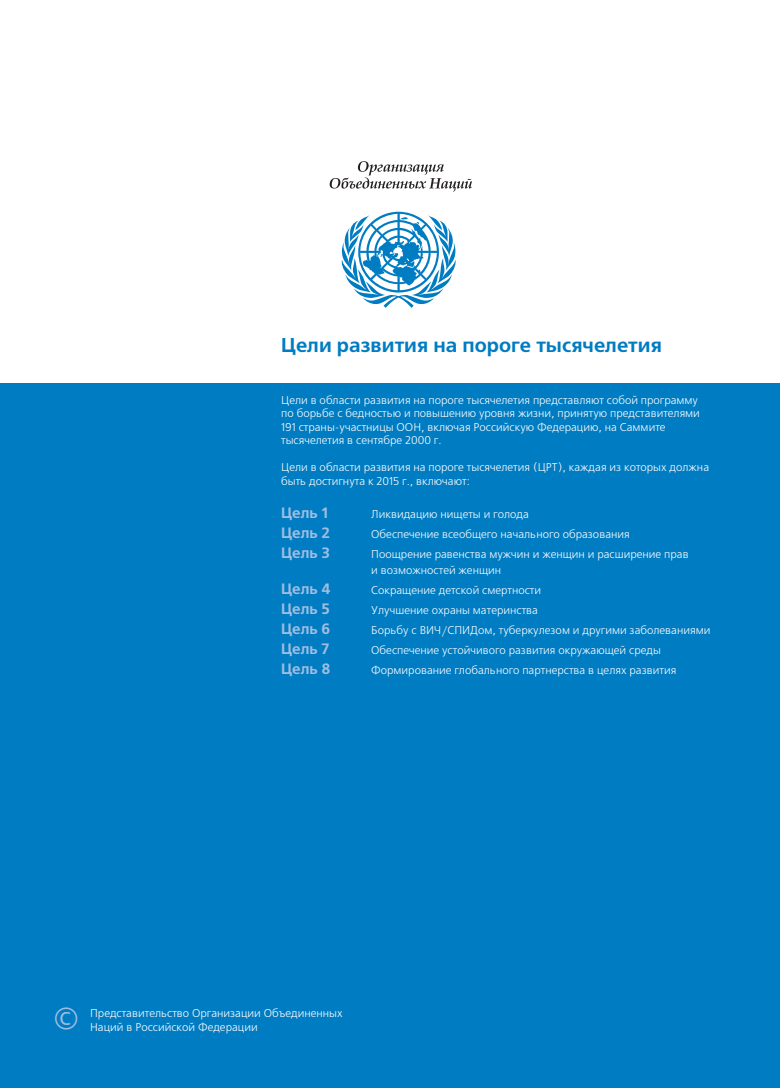
<style>
.page{position:relative;width:780px;height:1088px;background:#fff}
.page>*{position:absolute;margin:0;border:0;box-sizing:border-box;transform-origin:0 0}
.t1{font:30px "Free Set C";color:#a0bde2}
.t2{font:700 20px "Free Set C";color:#007cc2}
.t3{font:700 15px "Free Set C";color:#a0bde2}
.t4{font:11.25px/13.5px "Free Set C";color:#fff}
</style>
<div class="page">
<div style="left:0;top:384px;width:779px;height:704px;background:#007cc2"></div>
<svg style="left:329px;top:161px;width:143px;height:31px"></svg>
<svg style="left:342px;top:212px;width:113px;height:96px"></svg>
<h2 class="t2" style="left:281px;top:337px;width:382px">Цели развития на пороге тысячелетия</h2>
<p class="t4" style="left:281px;top:394px;width:420px">Цели в области развития на пороге тысячелетия представляют собой программу по борьбе с бедностью и повышению уровня жизни, принятую представителями 191 страны-участницы ООН, включая Российскую Федерацию, на Саммите тысячелетия в сентябре 2000 г.</p>
<p class="t4" style="left:281px;top:462px;width:429px">Цели в области развития на пороге тысячелетия (ЦРТ), каждая из которых должна быть достигнута к 2015 г., включают:</p>
<h3 class="t3" style="left:281px;top:507px;width:48px">Цель 1</h3>
<p class="t4" style="left:371px;top:509px;width:159px">Ликвидацию нищеты и голода</p>
<h3 class="t3" style="left:281px;top:527px;width:50px">Цель 2</h3>
<p class="t4" style="left:371px;top:529px;width:260px">Обеспечение всеобщего начального образования</p>
<h3 class="t3" style="left:281px;top:547px;width:50px">Цель 3</h3>
<p class="t4" style="left:371px;top:548px;width:319px;line-height:15.4px">Поощрение равенства мужчин и женщин и расширение прав и возможностей женщин</p>
<h3 class="t3" style="left:281px;top:582px;width:51px">Цель 4</h3>
<p class="t4" style="left:371px;top:584px;width:171px">Сокращение детской смертности</p>
<h3 class="t3" style="left:281px;top:602px;width:50px">Цель 5</h3>
<p class="t4" style="left:371px;top:604px;width:168px">Улучшение охраны материнства</p>
<h3 class="t3" style="left:281px;top:622px;width:51px">Цель 6</h3>
<p class="t4" style="left:371px;top:624px;width:340px">Борьбу с ВИЧ/СПИДом, туберкулезом и другими заболеваниями</p>
<h3 class="t3" style="left:281px;top:642px;width:50px">Цель 7</h3>
<p class="t4" style="left:371px;top:644px;width:291px">Обеспечение устойчивого развития окружающей среды</p>
<h3 class="t3" style="left:281px;top:662px;width:51px">Цель 8</h3>
<p class="t4" style="left:371px;top:664px;width:306px">Формирование глобального партнерства в целях развития</p>
<h1 class="t1" style="left:53px;top:1006px;width:28px">©</h1>
<p class="t4" style="left:90px;top:1007px;width:254px">Представительство Организации Объединенных<br>Наций в Российской Федерации</p>
</div>
